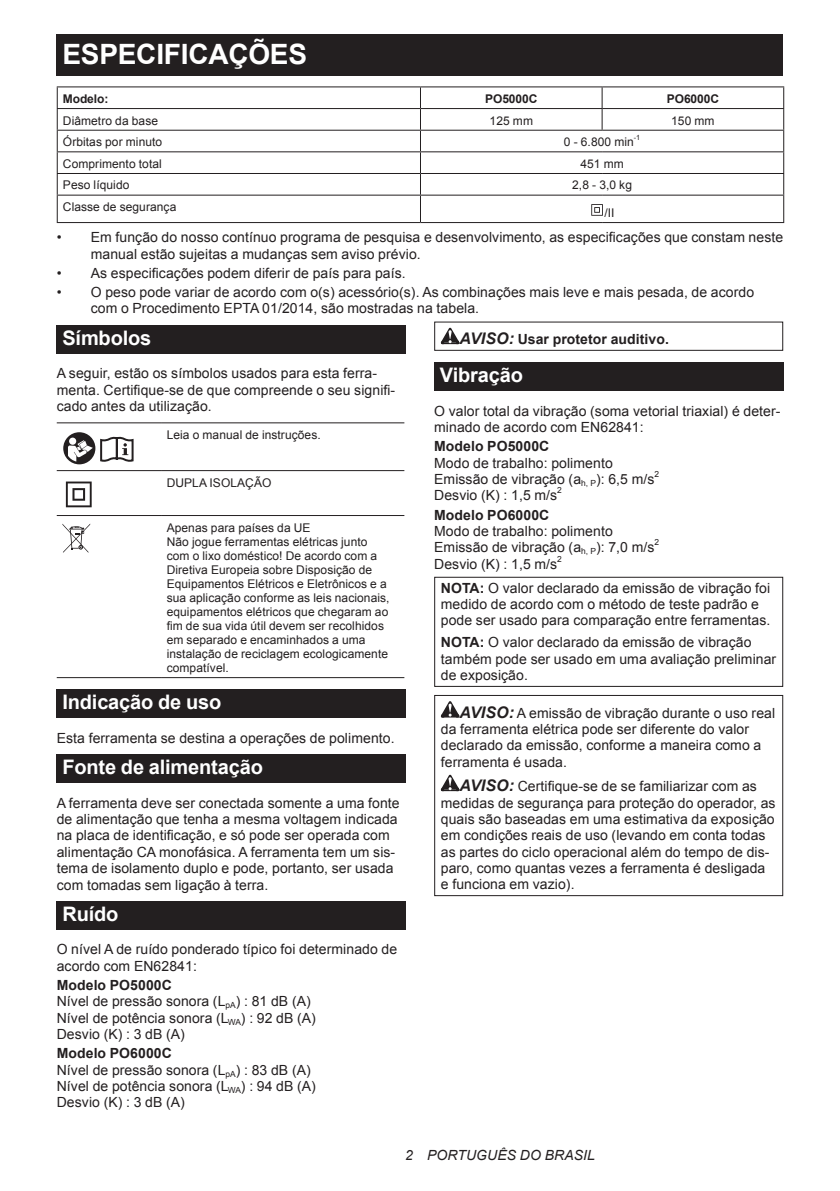
<style>
.page{position:relative;width:840px;height:1191px;background:#fff}
.page>*{position:absolute;margin:0;border:0;box-sizing:border-box;transform-origin:0 0}
.t1{font:700 28px "Arial";letter-spacing:-.01em;color:#fff}
.t2{font:700 20px "Arial";letter-spacing:-.01em;color:#fff}
.t3{font:14px/16.4px "Arial";letter-spacing:.005em;color:#231f20}
.t4{font:700 14px "Arial";letter-spacing:.005em;color:#231f20}
.t5{font:italic 14px "Arial";letter-spacing:.005em;color:#231f20}
.t6{font:12px/14px "Arial";letter-spacing:.005em;color:#231f20}
.t7{font:700 12px "Arial";letter-spacing:-.01em;color:#231f20}
.t8{font:8.4px "Arial";color:#231f20}
.t9{font:7.2px "Arial";color:#231f20}
.s1{font-weight:700}
.s2{font-style:italic;font-size:16px}
.s3{font-weight:700;font-style:italic;font-size:16px}
</style>
<div class="page">
<div style="left:57px;top:34px;width:725px;height:41px;background:#231f20"></div>
<hr style="left:57px;top:86px;width:363px;height:1px;background:#231f20">
<hr style="left:420px;top:86px;width:181px;height:1px;background:#231f20">
<hr style="left:601px;top:86px;width:182px;height:1px;background:#231f20">
<hr style="left:57px;top:108px;width:363px;height:1px;background:#231f20">
<hr style="left:420px;top:108px;width:181px;height:1px;background:#231f20">
<hr style="left:601px;top:108px;width:182px;height:1px;background:#231f20">
<svg style="left:601px;top:87px;width:1px;height:43px"></svg>
<hr style="left:57px;top:130px;width:363px;height:1px;background:#231f20">
<hr style="left:420px;top:130px;width:181px;height:1px;background:#231f20">
<hr style="left:601px;top:130px;width:182px;height:1px;background:#231f20">
<hr style="left:57px;top:151px;width:363px;height:1px;background:#231f20">
<hr style="left:420px;top:151px;width:181px;height:1px;background:#231f20">
<hr style="left:601px;top:151px;width:182px;height:1px;background:#231f20">
<hr style="left:57px;top:173px;width:363px;height:1px;background:#231f20">
<hr style="left:420px;top:173px;width:181px;height:1px;background:#231f20">
<hr style="left:601px;top:173px;width:182px;height:1px;background:#231f20">
<hr style="left:57px;top:195px;width:363px;height:1px;background:#231f20">
<svg style="left:57px;top:87px;width:1px;height:135px"></svg>
<hr style="left:420px;top:195px;width:181px;height:1px;background:#231f20">
<svg style="left:420px;top:87px;width:1px;height:135px"></svg>
<hr style="left:601px;top:195px;width:182px;height:1px;background:#231f20">
<hr style="left:57px;top:222px;width:363px;height:1px;background:#231f20">
<hr style="left:420px;top:222px;width:181px;height:1px;background:#231f20">
<hr style="left:601px;top:222px;width:182px;height:1px;background:#231f20">
<svg style="left:591px;top:204px;width:11px;height:12px"></svg>
<div style="left:57px;top:325px;width:348px;height:28px;background:#231f20"></div>
<hr style="left:57px;top:422px;width:104px;height:1px;background:#231f20">
<hr style="left:161px;top:422px;width:243px;height:1px;background:#231f20">
<hr style="left:57px;top:470px;width:104px;height:1px;background:#231f20">
<hr style="left:161px;top:470px;width:243px;height:1px;background:#231f20">
<hr style="left:57px;top:515px;width:104px;height:1px;background:#231f20">
<hr style="left:161px;top:515px;width:243px;height:1px;background:#231f20">
<hr style="left:57px;top:677px;width:104px;height:1px;background:#231f20">
<hr style="left:161px;top:677px;width:243px;height:1px;background:#231f20">
<svg style="left:63px;top:432px;width:70px;height:32px"></svg>
<svg style="left:66px;top:481px;width:26px;height:26px"></svg>
<svg style="left:62px;top:523px;width:28px;height:29px"></svg>
<div style="left:57px;top:689px;width:348px;height:29px;background:#231f20"></div>
<div style="left:57px;top:754px;width:348px;height:28px;background:#231f20"></div>
<div style="left:57px;top:901px;width:348px;height:28px;background:#231f20"></div>
<svg style="left:440px;top:328px;width:19px;height:16px"></svg>
<div style="left:434px;top:321px;width:348px;height:30px;border:1px solid #231f20"></div>
<div style="left:434px;top:362px;width:348px;height:29px;background:#231f20"></div>
<div style="left:434px;top:577px;width:348px;height:110px;border:1px solid #231f20"></div>
<svg style="left:440px;top:701px;width:19px;height:16px"></svg>
<svg style="left:440px;top:774px;width:19px;height:17px"></svg>
<div style="left:434px;top:695px;width:348px;height:201px;border:1px solid #231f20"></div>
<h1 class="t1" style="left:62px;top:35px;width:246px">ESPECIFICAÇÕES</h1>
<p class="t7" style="left:63px;top:91px;width:47px">Modelo:</p>
<p class="t7" style="left:485px;top:91px;width:54px">PO5000C</p>
<p class="t7" style="left:666px;top:91px;width:54px">PO6000C</p>
<p class="t6" style="left:63px;top:113px;width:97px">Diâmetro da base</p>
<p class="t6" style="left:489px;top:113px;width:45px">125 mm</p>
<p class="t6" style="left:670px;top:113px;width:45px">150 mm</p>
<p class="t6" style="left:63px;top:135px;width:101px">Órbitas por minuto</p>
<p class="t6" style="left:563px;top:135px;width:71px">0 - 6.800 min</p>
<p class="t9" style="left:633px;top:133px;width:8px">-1</p>
<p class="t6" style="left:63px;top:157px;width:100px">Comprimento total</p>
<p class="t6" style="left:580px;top:157px;width:45px">451 mm</p>
<p class="t6" style="left:63px;top:178px;width:68px">Peso líquido</p>
<p class="t6" style="left:572px;top:178px;width:61px">2,8 - 3,0 kg</p>
<p class="t6" style="left:63px;top:200px;width:115px">Classe de segurança</p>
<p class="t6" style="left:604px;top:206px;width:12px">/II</p>
<p class="t3" style="left:91px;top:229px;width:693px;text-indent:-34px">• Em função do nosso contínuo programa de pesquisa e desenvolvimento, as especificações que constam neste manual estão sujeitas a mudanças sem aviso prévio.</p>
<p class="t3" style="left:57px;top:265px;width:350px">• As especificações podem diferir de país para país.</p>
<p class="t3" style="left:91px;top:284px;width:664px;text-indent:-34px">• O peso pode variar de acordo com o(s) acessório(s). As combinações mais leve e mais pesada, de acordo com o Procedimento EPTA 01/2014, são mostradas na tabela.</p>
<h2 class="t2" style="left:62px;top:324px;width:90px">Símbolos</h2>
<p class="t3" style="left:57px;top:365px;width:340px">A seguir, estão os símbolos usados para esta ferra&shy;menta. Certifique-se de que compreende o seu signifi&shy;cado antes da utilização.</p>
<p class="t6" style="left:167px;top:428px;width:155px">Leia o manual de instruções.</p>
<p class="t6" style="left:167px;top:475px;width:106px">DUPLA ISOLAÇÃO</p>
<p class="t6" style="left:167px;top:520px;width:224px">Apenas para países da UE<br>Não jogue ferramentas elétricas junto com o lixo doméstico! De acordo com a Diretiva Europeia sobre Disposição de Equipamentos Elétricos e Eletrônicos e a sua aplicação conforme as leis nacionais, equipamentos elétricos que chegaram ao fim de sua vida útil devem ser recolhidos em separado e encaminhados a uma instalação de reciclagem ecologicamente compatível.</p>
<h2 class="t2" style="left:62px;top:689px;width:160px">Indicação de uso</h2>
<p class="t3" style="left:57px;top:730px;width:339px">Esta ferramenta se destina a operações de polimento.</p>
<h2 class="t2" style="left:62px;top:754px;width:202px">Fonte de alimentação</h2>
<p class="t3" style="left:57px;top:794px;width:344px">A ferramenta deve ser conectada somente a uma fonte de alimentação que tenha a mesma voltagem indicada na placa de identificação, e só pode ser operada com alimentação CA monofásica. A ferramenta tem um sis&shy;tema de isolamento duplo e pode, portanto, ser usada com tomadas sem ligação à terra.</p>
<h2 class="t2" style="left:62px;top:900px;width:57px">Ruído</h2>
<p class="t3" style="left:57px;top:941px;width:342px">O nível A de ruído ponderado típico foi determinado de acordo com EN62841:</p>
<p class="t3" style="left:57px;top:977px;width:260px"><span class="s1">Modelo PO5000C<br></span>Nível de pressão sonora (L<sub>pA</sub>) : 81 dB (A)<br>Nível de potência sonora (L<sub>WA</sub>) : 92 dB (A)<br>Desvio (K) : 3 dB (A)</p>
<p class="t3" style="left:57px;top:1045px;width:260px"><span class="s1">Modelo PO6000C<br></span>Nível de pressão sonora (L<sub>pA</sub>) : 83 dB (A)<br>Nível de potência sonora (L<sub>WA</sub>) : 94 dB (A)<br>Desvio (K) : 3 dB (A)</p>
<p class="t4" style="left:459px;top:330px;width:211px"><span class="s2">AVISO:</span> Usar protetor auditivo.</p>
<h2 class="t2" style="left:439px;top:362px;width:84px">Vibração</h2>
<p class="t3" style="left:434px;top:402px;width:347px">O valor total da vibração (soma vetorial triaxial) é deter&shy;minado de acordo com EN62841:</p>
<p class="t4" style="left:434px;top:437px;width:117px">Modelo PO5000C</p>
<p class="t3" style="left:434px;top:454px;width:222px">Modo de trabalho: polimento<br>Emissão de vibração (a<sub>h,</sub> <sub>P</sub>): 6,5 m/s</p>
<p class="t8" style="left:654px;top:468px;width:6px">2</p>
<p class="t3" style="left:434px;top:487px;width:124px">Desvio (K) : 1,5 m/s</p>
<p class="t8" style="left:557px;top:485px;width:6px">2</p>
<p class="t4" style="left:434px;top:505px;width:117px">Modelo PO6000C</p>
<p class="t3" style="left:434px;top:523px;width:222px">Modo de trabalho: polimento<br>Emissão de vibração (a<sub>h,</sub> <sub>P</sub>): 7,0 m/s</p>
<p class="t8" style="left:654px;top:537px;width:6px">2</p>
<p class="t3" style="left:434px;top:556px;width:124px">Desvio (K) : 1,5 m/s</p>
<p class="t8" style="left:557px;top:553px;width:6px">2</p>
<p class="t3" style="left:440px;top:579px;width:331px"><span class="s1">NOTA:</span> O valor declarado da emissão de vibração foi medido de acordo com o método de teste padrão e pode ser usado para comparação entre ferramentas.</p>
<p class="t3" style="left:440px;top:634px;width:337px"><span class="s1">NOTA:</span> O valor declarado da emissão de vibração também pode ser usado em uma avaliação preliminar de exposição.</p>
<p class="t3" style="left:440px;top:704px;width:336px;text-indent:19px"><span class="s3">AVISO:</span> A emissão de vibração durante o uso real da ferramenta elétrica pode ser diferente do valor declarado da emissão, conforme a maneira como a ferramenta é usada.</p>
<p class="t3" style="left:440px;top:778px;width:336px;text-indent:19px"><span class="s3">AVISO:</span> Certifique-se de se familiarizar com as medidas de segurança para proteção do operador, as quais são baseadas em uma estimativa da exposição em condições reais de uso (levando em conta todas as partes do ciclo operacional além do tempo de dis&shy;paro, como quantas vezes a ferramenta é desligada e funciona em vazio).</p>
<p class="t5" style="left:405px;top:1146px;width:191px">2 PORTUGUÊS DO BRASIL</p>
</div>
